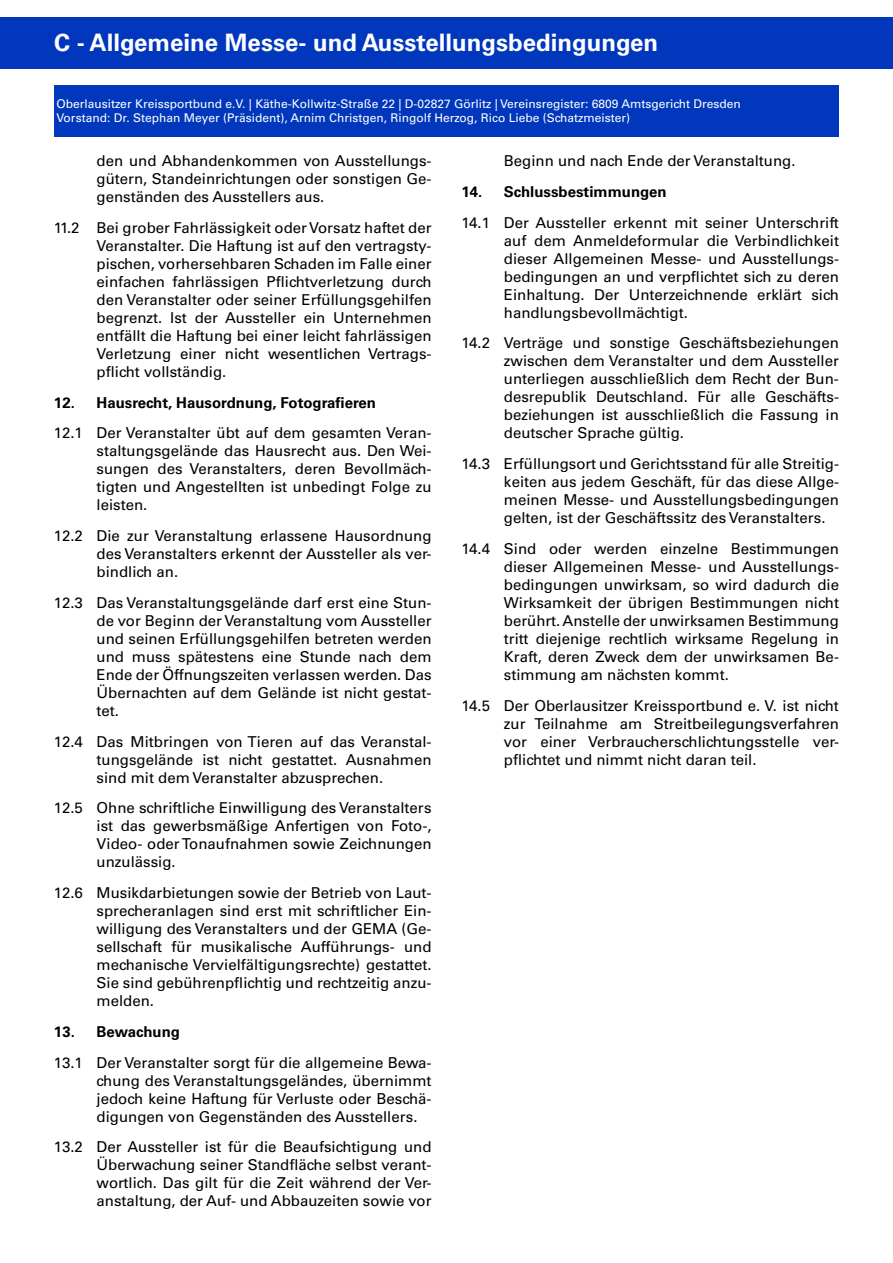
<style>
.page{position:relative;width:893px;height:1263px;background:#fff}
.page>*{position:absolute;margin:0;border:0;box-sizing:border-box;transform-origin:0 0}
.t1{font:700 24px "Univers LT Std";color:#fff}
.t2{font:15px/18px "Univers LT Std";color:#000;text-align:justify}
.t3{font:700 15px "Univers LT Std";color:#000}
.t4{font:12px/14.4px "Univers LT Std";color:#fff}
</style>
<div class="page">
<div style="left:0;top:17px;width:893px;height:51px;background:#0037bd"></div>
<div style="left:57px;top:85px;width:781px;height:51px;background:#0037bd"></div>
<h1 class="t1" style="left:54px;top:29px;width:606px">C - Allgemeine Messe- und Ausstellungsbedingungen</h1>
<p class="t4" style="left:57px;top:96px;width:686px">Oberlausitzer Kreissportbund e.V. | Käthe-Kollwitz-Straße 22 | D-02827 Görlitz | Vereinsregister: 6809 Amtsgericht Dresden<br>Vorstand: Dr. Stephan Meyer (Präsident), Arnim Christgen, Ringolf Herzog, Rico Liebe (Schatzmeister)</p>
<p class="t2" style="left:97px;top:152px;width:337px">den und Abhandenkommen von Ausstellungs&shy;gütern, Standeinrichtungen oder sonstigen Ge&shy;genständen des Ausstellers aus.</p>
<p class="t2" style="left:97px;top:219px;width:337px;text-indent:-43px">11.2 Bei grober Fahrlässigkeit oder Vorsatz haftet der Veranstalter. Die Haftung ist auf den vertragsty&shy;pischen, vorhersehbaren Schaden im Falle einer einfachen fahrlässigen Pflichtverletzung durch den Veranstalter oder seiner Erfüllungsgehilfen begrenzt. Ist der Aussteller ein Unternehmen entfällt die Haftung bei einer leicht fahrlässigen Verletzung einer nicht wesentlichen Vertrags&shy;pflicht vollständig.</p>
<p class="t3" style="left:54px;top:393px;width:323px">12. Hausrecht, Hausordnung, Fotografieren</p>
<p class="t2" style="left:97px;top:424px;width:337px;text-indent:-43px">12.1 Der Veranstalter übt auf dem gesamten Veran&shy;staltungsgelände das Hausrecht aus. Den Wei&shy;sungen des Veranstalters, deren Bevollmäch&shy;tigten und Angestellten ist unbedingt Folge zu leisten.</p>
<p class="t2" style="left:97px;top:527px;width:337px;text-indent:-43px">12.2 Die zur Veranstaltung erlassene Hausordnung des Veranstalters erkennt der Aussteller als ver&shy;bindlich an.</p>
<p class="t2" style="left:97px;top:594px;width:337px;text-indent:-43px">12.3 Das Veranstaltungsgelände darf erst eine Stun&shy;de vor Beginn der Veranstaltung vom Aussteller und seinen Erfüllungsgehilfen betreten werden und muss spätestens eine Stunde nach dem Ende der Öffnungszeiten verlassen werden. Das Übernachten auf dem Gelände ist nicht gestat&shy;tet.</p>
<p class="t2" style="left:97px;top:732px;width:337px;text-indent:-43px">12.4 Das Mitbringen von Tieren auf das Veranstal&shy;tungsgelände ist nicht gestattet. Ausnahmen sind mit dem Veranstalter abzusprechen.</p>
<p class="t2" style="left:97px;top:799px;width:337px;text-indent:-43px">12.5 Ohne schriftliche Einwilligung des Veranstalters ist das gewerbsmäßige Anfertigen von Foto-, Video- oder Tonaufnahmen sowie Zeichnungen unzulässig.</p>
<p class="t2" style="left:97px;top:884px;width:337px;text-indent:-43px">12.6 Musikdarbietungen sowie der Betrieb von Laut&shy;sprecheranlagen sind erst mit schriftlicher Ein&shy;willigung des Veranstalters und der GEMA (Ge&shy;sellschaft für musikalische Aufführungs- und mechanische Vervielfältigungsrechte) gestattet.<br>Sie sind gebührenpflichtig und rechtzeitig anzu&shy;melden.</p>
<p class="t3" style="left:54px;top:1023px;width:128px">13. Bewachung</p>
<p class="t2" style="left:97px;top:1053px;width:337px;text-indent:-43px">13.1 Der Veranstalter sorgt für die allgemeine Bewa&shy;chung des Veranstaltungsgeländes, übernimmt jedoch keine Haftung für Verluste oder Beschä&shy;digungen von Gegenständen des Ausstellers.</p>
<p class="t2" style="left:97px;top:1138px;width:337px;text-indent:-43px">13.2 Der Aussteller ist für die Beaufsichtigung und Überwachung seiner Standfläche selbst verant&shy;wortlich. Das gilt für die Zeit während der Ver&shy;anstaltung, der Auf- und Abbauzeiten sowie vor</p>
<p class="t2" style="left:504px;top:152px;width:293px">Beginn und nach Ende der Veranstaltung.</p>
<p class="t3" style="left:461px;top:183px;width:207px">14. Schlussbestimmungen</p>
<p class="t2" style="left:504px;top:213px;width:337px;text-indent:-43px">14.1 Der Aussteller erkennt mit seiner Unterschrift auf dem Anmeldeformular die Verbindlichkeit dieser Allgemeinen Messe- und Ausstellungs&shy;bedingungen an und verpflichtet sich zu deren Einhaltung. Der Unterzeichnende erklärt sich handlungsbevollmächtigt.</p>
<p class="t2" style="left:504px;top:334px;width:337px;text-indent:-43px">14.2 Verträge und sonstige Geschäftsbeziehungen zwischen dem Veranstalter und dem Aussteller unterliegen ausschließlich dem Recht der Bun&shy;desrepublik Deutschland. Für alle Geschäfts&shy;beziehungen ist ausschließlich die Fassung in deutscher Sprache gültig.</p>
<p class="t2" style="left:504px;top:455px;width:337px;text-indent:-43px">14.3 Erfüllungsort und Gerichtsstand für alle Streitig&shy;keiten aus jedem Geschäft, für das diese Allge&shy;meinen Messe- und Ausstellungsbedingungen gelten, ist der Geschäftssitz des Veranstalters.</p>
<p class="t2" style="left:504px;top:540px;width:337px;text-indent:-43px">14.4 Sind oder werden einzelne Bestimmungen dieser Allgemeinen Messe- und Ausstellungs&shy;bedingungen unwirksam, so wird dadurch die Wirksamkeit der übrigen Bestimmungen nicht berührt. Anstelle der unwirksamen Bestimmung tritt diejenige rechtlich wirksame Regelung in Kraft, deren Zweck dem der unwirksamen Be&shy;stimmung am nächsten kommt.</p>
<p class="t2" style="left:504px;top:696px;width:337px;text-indent:-43px">14.5 Der Oberlausitzer Kreissportbund e. V. ist nicht zur Teilnahme am Streitbeilegungsverfahren vor einer Verbraucherschlichtungsstelle ver&shy;pflichtet und nimmt nicht daran teil.</p>
</div>
